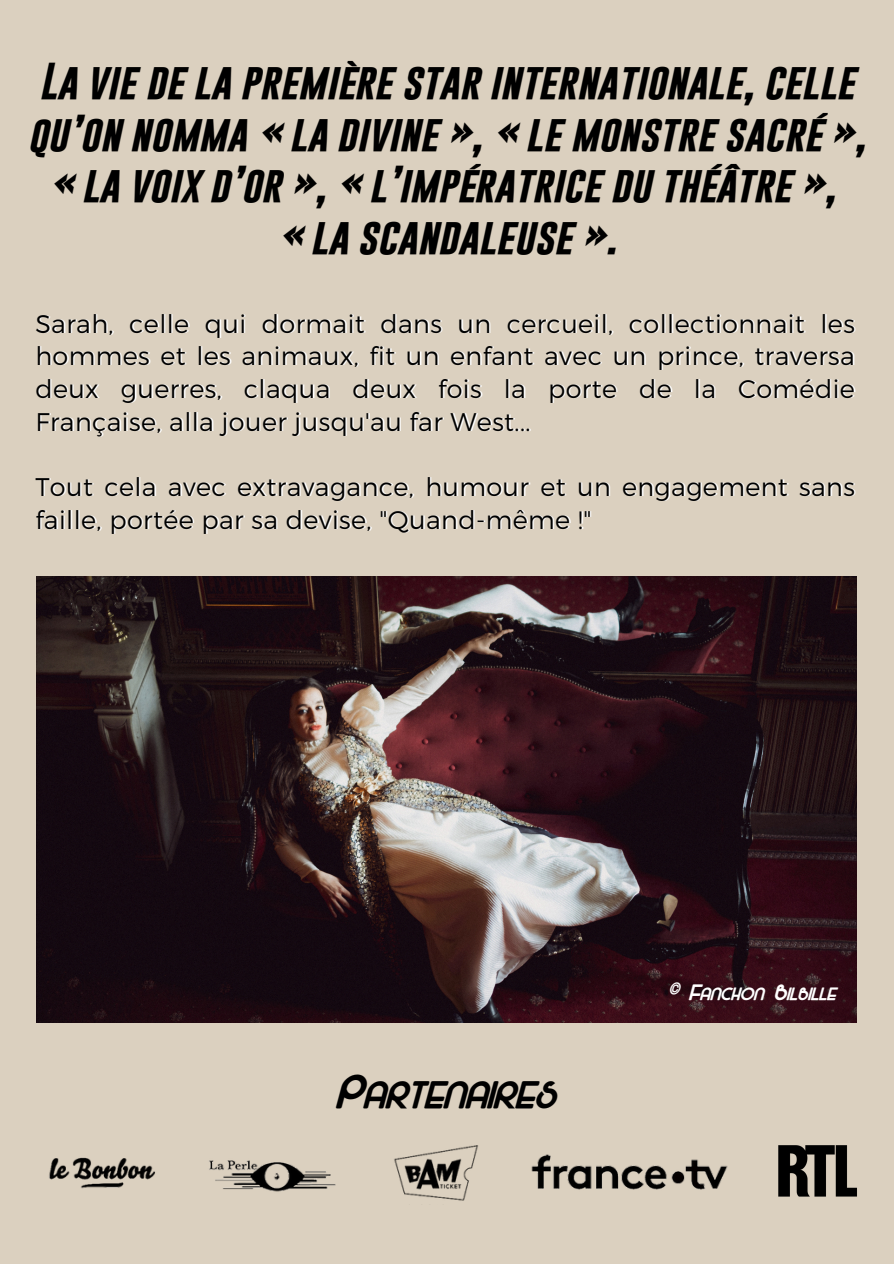
<style>
.page{position:relative;width:894px;height:1264px;background:#fff}
.page>*{position:absolute;margin:0;border:0;box-sizing:border-box;transform-origin:0 0}
.t1{font:700 46.65px "Majel";color:#000}
.t2{font:italic 700 37.5px/51.8px "Gobold";color:#000;text-align:center}
.t3{font:300 25.5px/32.7px "Montserrat";letter-spacing:.015em;color:#000;text-align:justify}
.t4{font:700 21.75px "Majel";color:#fff}
</style>
<div class="page">
<div style="left:0;top:0;width:893px;height:1263px;background:#dbd0bf"></div>
<img style="left:556px;top:1159px;width:172px;height:31px">
<img style="left:778px;top:1145px;width:79px;height:52px">
<img style="left:49px;top:1157px;width:106px;height:32px">
<img style="left:209px;top:1160px;width:110px;height:32px">
<img style="left:319px;top:1145px;width:237px;height:56px">
<img style="left:37px;top:576px;width:819px;height:446px">
<p class="t2" style="left:28px;top:55px;width:839px">La vie de la première star internationale, celle qu’on nomma « la divine », « le monstre sacré », « la voix d’or », « l’impératrice du théâtre »,<br>« la scandaleuse ».</p>
<p class="t3" style="left:35px;top:306px;width:820px">Sarah, celle qui dormait dans un cercueil, collectionnait les hommes et les animaux, fit un enfant avec un prince, traversa deux guerres, claqua deux fois la porte de la Comédie Française, alla jouer jusqu'au far West...</p>
<p class="t3" style="left:35px;top:469px;width:820px">Tout cela avec extravagance, humour et un engagement sans faille, portée par sa devise, "Quand-même !"</p>
<p class="t1" style="left:336px;top:1060px;width:221px">Partenaires</p>
<h1 class="t4" style="left:667px;top:977px;width:170px">© Fanchon Bilbille</h1>
</div>
